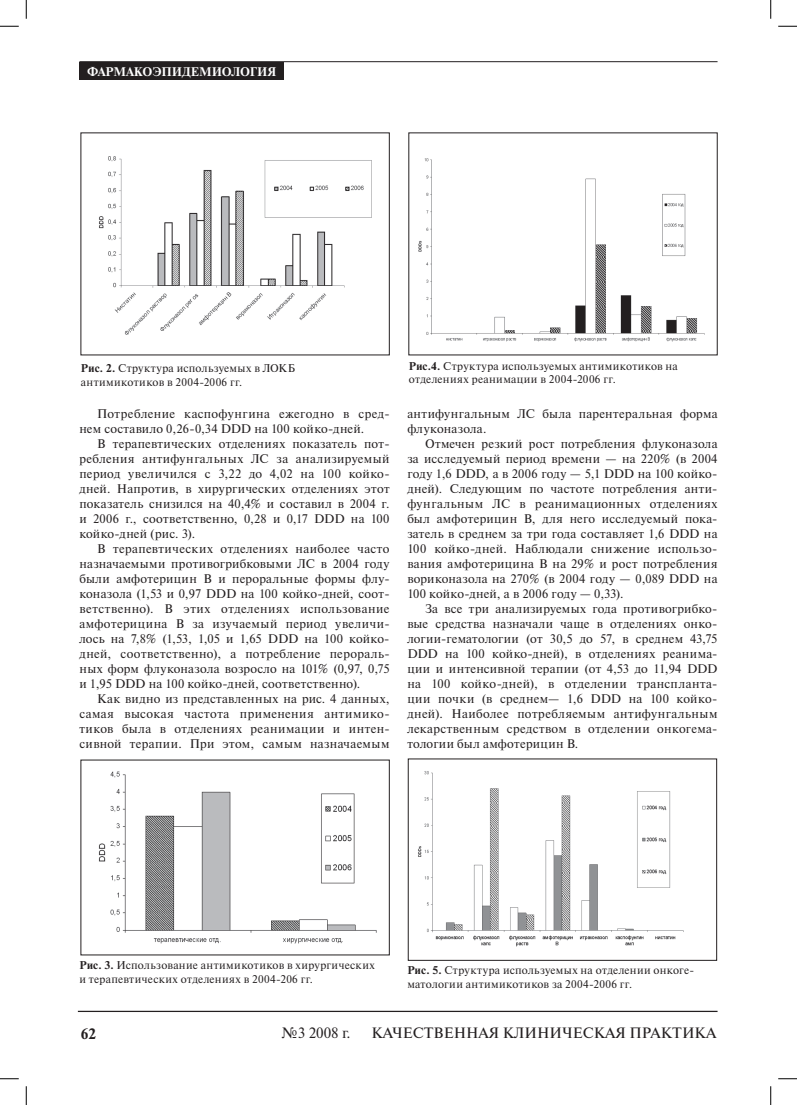
<style>
.page{position:relative;width:797px;height:1105px;background:#fff}
.page>*{position:absolute;margin:0;border:0;box-sizing:border-box;transform-origin:0 0}
.t1{font:15px "Newton C";color:#231f20}
.t2{font:700 15px "Newton C";color:#231f20}
.t3{font:12.5px/15px "Newton C";letter-spacing:.02em;color:#231f20;text-align:justify}
.t4{font:700 12.5px "Newton C";color:#fff}
.t5{font:11.25px/13.5px "Newton C";letter-spacing:.035em;color:#231f20}
.s1{font-weight:700}
</style>
<div class="page">
<hr style="left:79px;top:61px;width:638px;height:1px;background:#231f20">
<hr style="left:78px;top:1011px;width:639px;height:1px;background:#231f20">
<div style="left:79px;top:62px;width:205px;height:18px;background:#231f20"></div>
<img style="left:418px;top:771px;width:266px;height:176px">
<div style="left:408px;top:759px;width:309px;height:202px;border:1px solid #231f20"></div>
<img style="left:99px;top:156px;width:273px;height:179px">
<img style="left:98px;top:771px;width:279px;height:173px">
<img style="left:418px;top:158px;width:287px;height:184px">
<svg style="left:0;top:25px;width:19px;height:2px"></svg>
<svg style="left:778px;top:25px;width:19px;height:2px"></svg>
<svg style="left:0;top:1078px;width:19px;height:1px"></svg>
<svg style="left:778px;top:1078px;width:19px;height:1px"></svg>
<svg style="left:25px;top:0;width:2px;height:19px"></svg>
<svg style="left:25px;top:1086px;width:2px;height:19px"></svg>
<svg style="left:770px;top:0;width:1px;height:19px"></svg>
<svg style="left:770px;top:1086px;width:1px;height:19px"></svg>
<p class="t4" style="left:87px;top:64px;width:191px">ФАРМАКОЭПИДЕМИОЛОГИЯ</p>
<p class="t5" style="left:81px;top:361px;width:216px"><span class="s1">Рис. 2.</span> Структура используемых в ЛОКБ антимикотиков в 2004-2006 гг.</p>
<p class="t3" style="left:79px;top:406px;width:312px;text-indent:18px">Потребление каспофунгина ежегодно в сред&shy;нем составило 0,26-0,34 DDD на 100 койко-дней.</p>
<p class="t3" style="left:79px;top:436px;width:312px;text-align:left;text-indent:18px">В терапевтических отделениях показатель пот&shy;ребления антифунгальных ЛС за анализируемый период увеличился с 3,22 до 4,02 на 100 койко&shy;дней. Напротив, в хирургических отделениях этот показатель снизился на 40,4% и составил в 2004 г. и 2006 г., соответственно, 0,28 и 0,17 DDD на 100 койко-дней (рис. 3).</p>
<p class="t3" style="left:79px;top:541px;width:312px;text-indent:18px">В терапевтических отделениях наиболее часто назначаемыми противогрибковыми ЛС в 2004 году были амфотерицин В и пероральные формы флу&shy;коназола (1,53 и 0,97 DDD на 100 койко-дней, соот&shy;ветственно). В этих отделениях использование амфотерицина В за изучаемый период увеличи&shy;лось на 7,8% (1,53, 1,05 и 1,65 DDD на 100 койко&shy;дней, соответственно), а потребление перораль&shy;ных форм флуконазола возросло на 101% (0,97, 0,75 и 1,95 DDD на 100 койко-дней, соответственно).</p>
<p class="t3" style="left:79px;top:691px;width:312px;text-indent:18px">Как видно из представленных на рис. 4 данных, самая высокая частота применения антимико&shy;тиков была в отделениях реанимации и интен&shy;сивной терапии. При этом, самым назначаемым</p>
<p class="t5" style="left:409px;top:359px;width:270px"><span class="s1">Рис.4.</span> Структура используемых антимикотиков на отделениях реанимации в 2004-2006 гг.</p>
<p class="t3" style="left:407px;top:406px;width:312px">антифунгальным ЛС была парентеральная форма флуконазола.</p>
<p class="t3" style="left:407px;top:436px;width:312px;text-indent:18px">Отмечен резкий рост потребления флуконазола за исследуемый период времени — на 220% (в 2004 году 1,6 DDD, а в 2006 году — 5,1 DDD на 100 койко&shy;дней). Следующим по частоте потребления анти&shy;фунгальным ЛС в реанимационных отделениях был амфотерицин В, для него исследуемый пока&shy;затель в среднем за три года составляет 1,6 DDD на 100 койко-дней. Наблюдали снижение использо&shy;вания амфотерицина В на 29% и рост потребления вориконазола на 270% (в 2004 году — 0,089 DDD на 100 койко-дней, а в 2006 году — 0,33).</p>
<p class="t3" style="left:407px;top:601px;width:312px;text-indent:18px">За все три анализируемых года противогрибко&shy;вые средства назначали чаще в отделениях онко&shy;логии-гематологии (от 30,5 до 57, в среднем 43,75<br>DDD на 100 койко-дней), в отделениях реанима&shy;ции и интенсивной терапии (от 4,53 до 11,94 DDD на 100 койко-дней), в отделении транспланта&shy;ции почки (в среднем— 1,6 DDD на 100 койко&shy;дней). Наиболее потребляемым антифунгальным лекарственным средством в отделении онкогема&shy;тологии был амфотерицин В.</p>
<p class="t5" style="left:79px;top:959px;width:297px"><span class="s1">Рис. 3.</span> Использование антимикотиков в хирургических и терапевтических отделениях в 2004-206 гг.</p>
<p class="t5" style="left:407px;top:963px;width:288px"><span class="s1">Рис. 5.</span> Структура используемых на отделении онкоге&shy;матологии антимикотиков за 2004-2006 гг.</p>
<p class="t2" style="left:81px;top:1025px;width:17px">62</p>
<p class="t1" style="left:281px;top:1025px;width:69px">№3 2008 г.</p>
<p class="t1" style="left:371px;top:1025px;width:346px">КАЧЕСТВЕННАЯ КЛИНИЧЕСКАЯ ПРАКТИКА</p>
</div>
